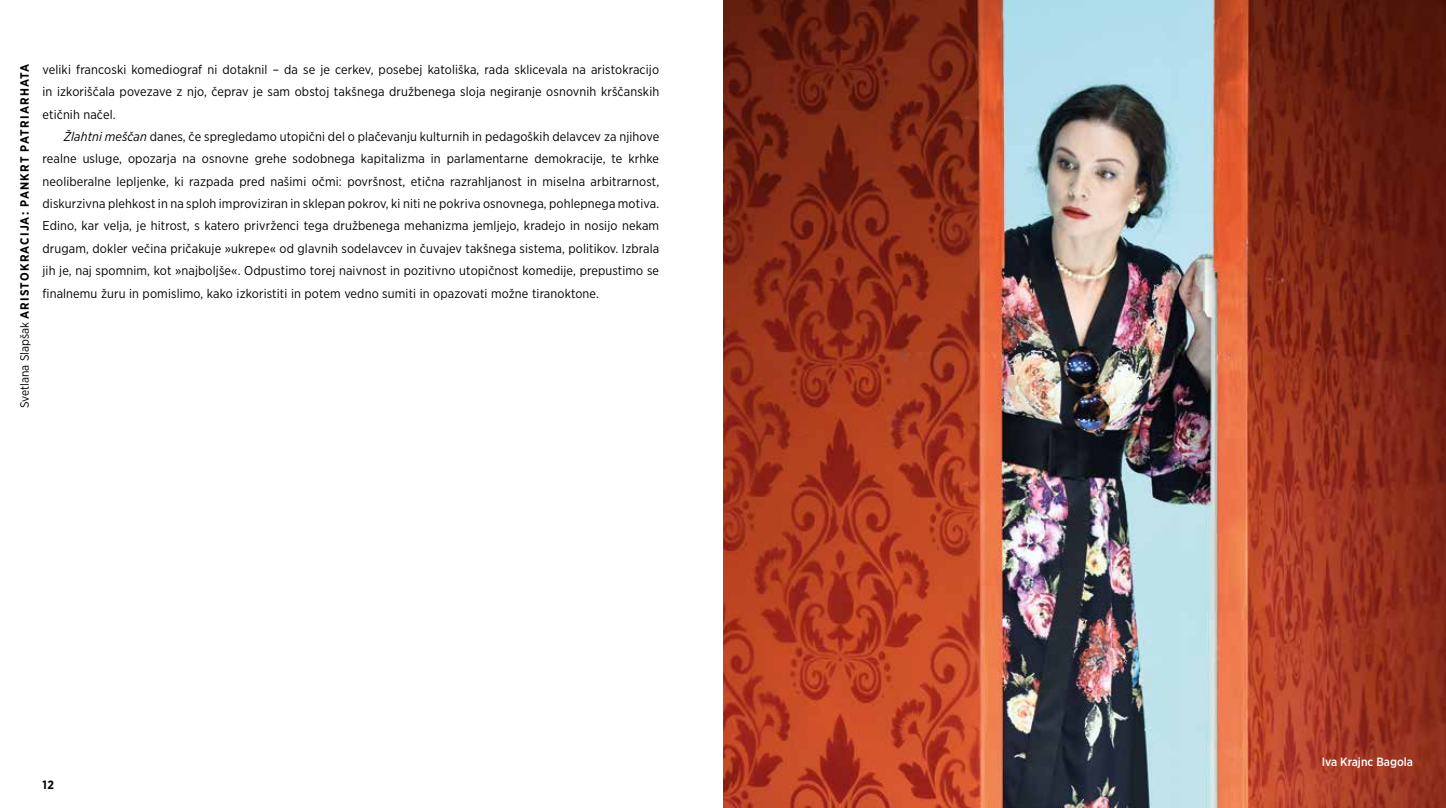
<style>
.page{position:relative;width:1446px;height:808px;background:#fff}
.page>*{position:absolute;margin:0;border:0;box-sizing:border-box;transform-origin:0 0}
.t1{font:12.75px/22.4px "Gotham Narrow";letter-spacing:.01em;color:#000;text-align:justify}
.t2{font:700 12px "Gotham Narrow";letter-spacing:.1em;color:#000}
.t3{font:500 12px "Gotham Narrow";color:#fff}
.s1{font-weight:400}
.s2{font-style:italic}
</style>
<div class="page">
<img style="left:723px;top:0;width:723px;height:808px">
<p class="t2" style="left:17px;top:408px;width:345px;rotate:-90deg"><span class="s1">Svetlana Slapšak</span> Aristokracija: pankrt patriarhata</p>
<p class="t1" style="left:43px;top:58px;width:618px">veliki francoski komediograf ni dotaknil – da se je cerkev, posebej katoliška, rada sklicevala na aristokracijo in izkoriščala povezave z njo, čeprav je sam obstoj takšnega družbenega sloja negiranje osnovnih krščanskih etičnih načel.</p>
<p class="t1" style="left:43px;top:125px;width:618px;text-indent:21px"><span class="s2">Žlahtni meščan</span> danes, če spregledamo utopični del o plačevanju kulturnih in pedagoških delavcev za njihove realne usluge, opozarja na osnovne grehe sodobnega kapitalizma in parlamentarne demokracije, te krhke neoliberalne lepljenke, ki razpada pred našimi očmi: površnost, etična razrahljanost in miselna arbitrarnost, diskurzivna plehkost in na sploh improviziran in sklepan pokrov, ki niti ne pokriva osnovnega, pohlepnega motiva.<br>Edino, kar velja, je hitrost, s katero privrženci tega družbenega mehanizma jemljejo, kradejo in nosijo nekam drugam, dokler večina pričakuje »ukrepe« od glavnih sodelavcev in čuvajev takšnega sistema, politikov. Izbrala jih je, naj spomnim, kot »najboljše«. Odpustimo torej naivnost in pozitivno utopičnost komedije, prepustimo se finalnemu žuru in pomislimo, kako izkoristiti in potem vedno sumiti in opazovati možne tiranoktone.</p>
<p class="t2" style="left:43px;top:777px;width:13px">12</p>
<p class="t3" style="left:1321px;top:754px;width:93px">Iva Krajnc Bagola</p>
</div>
